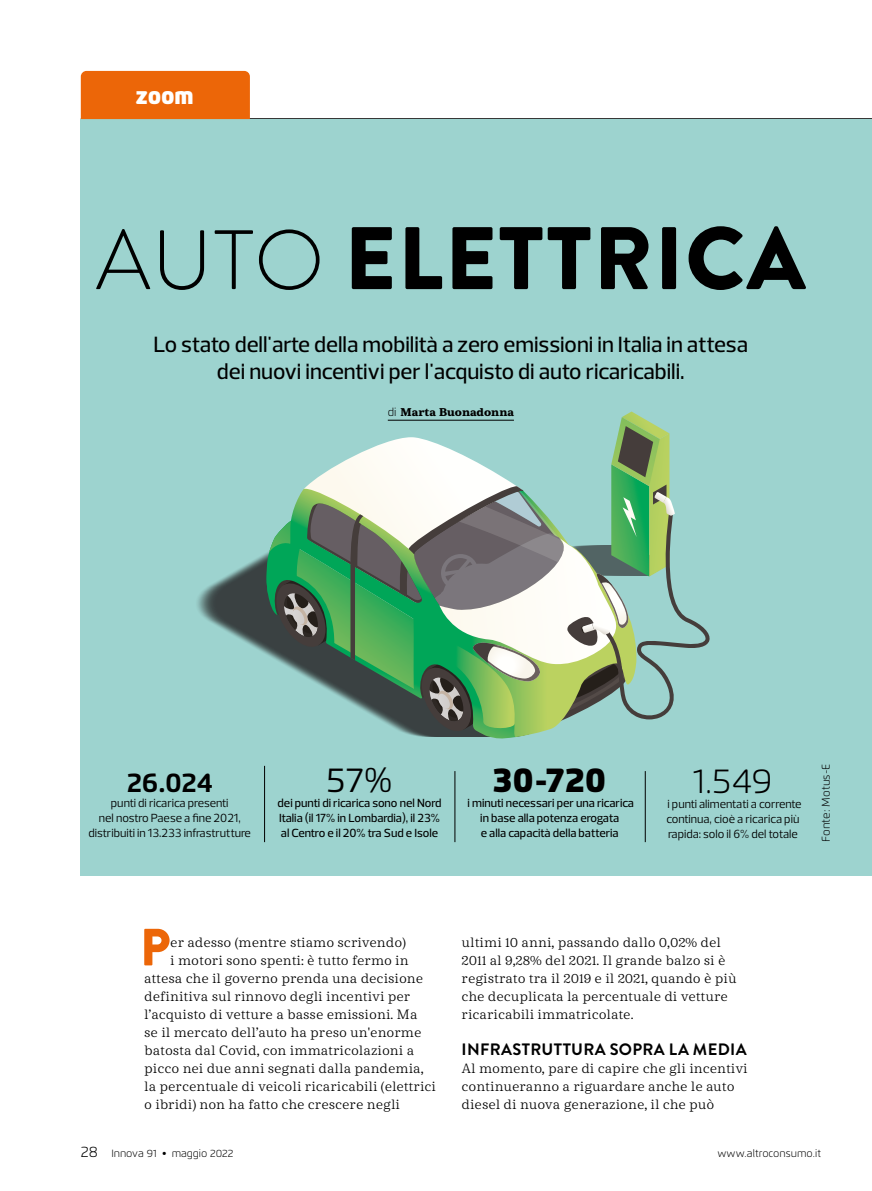
<style>
.page{position:relative;width:872px;height:1191px;background:#fff}
.page>*{position:absolute;margin:0;border:0;box-sizing:border-box;transform-origin:0 0}
.t1{font:900 88.5px "Brandon Grotesque";letter-spacing:.02em;color:#000}
.t2{font:900 52.35px "Brandon Grotesque";color:#ec6608}
.t3{font:900 34.5px "Flexo";color:#000}
.t4{font:300 34.5px "Flexo";color:#000}
.t5{font:34.5px "Flexo";color:#000}
.t6{font:700 27px "Flexo";color:#000}
.t7{font:900 24px "Flexo";color:#fff}
.t8{font:500 22.5px/27px "Prelo";color:#000;text-align:center}
.t9{font:700 16.5px "Brandon Grotesque";letter-spacing:.02em;color:#000}
.t10{font:13.5px/18px "Deccan";letter-spacing:-.005em;color:#000}
.t11{font:500 12px/15px "Prelo";color:#000;text-align:center}
.t12{font:12px/15px "Prelo";color:#000;text-align:center}
.t13{font:700 11.25px "Deccan";color:#000}
.t14{font:300 11.25px "Flexo";color:#000}
.t15{font:300 10.5px "Flexo";color:#000}
.s1{font-weight:300;font-size:84px}
.s2{font-family:"Flexo";font-weight:300}
.s3{font-size:15px}
.s4{font-family:"Publico Text";font-weight:400}
</style>
<div class="page">
<hr style="left:81px;top:118px;width:791px;height:1px;background:#000">
<div style="left:81px;top:119px;width:791px;height:756px;background:#9dd3cf"></div>
<svg style="left:269px;top:411px;width:441px;height:324px"></svg>
<div style="left:81px;top:71px;width:169px;height:48px;background:#ec6608"></div>
<hr style="left:388px;top:420px;width:126px;height:1px;background:#000">
<hr style="left:264px;top:766px;width:1px;height:76px;background:#000">
<hr style="left:454px;top:771px;width:1px;height:71px;background:#000">
<hr style="left:645px;top:771px;width:1px;height:71px;background:#000">
<h3 class="t7" style="left:136px;top:81px;width:60px">zoom</h3>
<h1 class="t1" style="left:96px;top:196px;width:711px"><span class="s1">AUTO</span> ELETTRICA</h1>
<h3 class="t8" style="left:154px;top:331px;width:596px">Lo stato dell'arte della mobilità a zero emissioni in Italia in attesa dei nuovi incentivi per l'acquisto di auto ricaricabili.</h3>
<p class="t13" style="left:388px;top:404px;width:128px"><span class="s2">di</span> Marta Buonadonna</p>
<h3 class="t6" style="left:127px;top:766px;width:88px">26.024</h3>
<p class="t12" style="left:89px;top:795px;width:164px">punti di ricarica presenti<br>nel nostro Paese a fine 2021, distribuiti in 13.233 infrastrutture</p>
<h3 class="t5" style="left:326px;top:759px;width:68px">57%</h3>
<p class="t11" style="left:278px;top:795px;width:165px;text-align:justify">dei punti di ricarica sono nel Nord Italia (il 17% in Lombardia), il 23% al Centro e il 20% tra Sud e Isole</p>
<h3 class="t3" style="left:493px;top:758px;width:115px">30-720</h3>
<p class="t11" style="left:467px;top:795px;width:168px">i minuti necessari per una ricarica in base alla potenza erogata<br>e alla capacità della batteria</p>
<h3 class="t4" style="left:693px;top:760px;width:81px">1.549</h3>
<p class="t12" style="left:666px;top:796px;width:137px;text-align:left">i punti alimentati a corrente continua, cioè a ricarica più rapida: solo il 6% del totale</p>
<p class="t14" style="left:819px;top:842px;width:80px;rotate:-90deg">Fonte: Motus-E</p>
<h2 class="t2" style="left:140px;top:910px;width:32px">P</h2>
<p class="t10" style="left:170px;top:933px;width:237px">er adesso (mentre stiamo scrivendo)</p>
<p class="t10" style="left:170px;top:951px;width:240px">i motori sono spenti: è tutto fermo in</p>
<p class="t10" style="left:144px;top:969px;width:280px">attesa che il governo prenda una decisione</p>
<p class="t10" style="left:144px;top:987px;width:268px">definitiva sul rinnovo degli incentivi per</p>
<p class="t10" style="left:144px;top:1005px;width:275px">l’acquisto di vetture a basse emissioni. Ma</p>
<p class="t10" style="left:144px;top:1023px;width:279px">se il mercato dell’auto ha preso un'enorme</p>
<p class="t10" style="left:144px;top:1041px;width:271px">batosta dal Covid, con immatricolazioni a</p>
<p class="t10" style="left:144px;top:1059px;width:281px">picco nei due anni segnati dalla pandemia,</p>
<p class="t10" style="left:144px;top:1077px;width:293px">la percentuale di veicoli ricaricabili (elettrici</p>
<p class="t10" style="left:144px;top:1095px;width:257px">o ibridi) non ha fatto che crescere negli</p>
<p class="t10" style="left:461px;top:933px;width:277px">ultimi 10 anni, passando dallo 0,02% del 2011 al 9,28% del 2021. Il grande balzo si è registrato tra il 2019 e il 2021, quando è più che decuplicata la percentuale di vetture ricaricabili immatricolate.</p>
<p class="t9" style="left:461px;top:1038px;width:286px">INFRASTRUTTURA SOPRA LA MEDIA</p>
<p class="t10" style="left:461px;top:1059px;width:288px">Al momento, pare di capire che gli incentivi continueranno a riguardare anche le auto diesel di nuova generazione, il che può</p>
<p class="t15" style="left:81px;top:1147px;width:154px"><span class="s3">28</span> Innova 91 <span class="s4">•</span> maggio 2022</p>
<p class="t15" style="left:717px;top:1147px;width:105px">www.altroconsumo.it</p>
</div>
